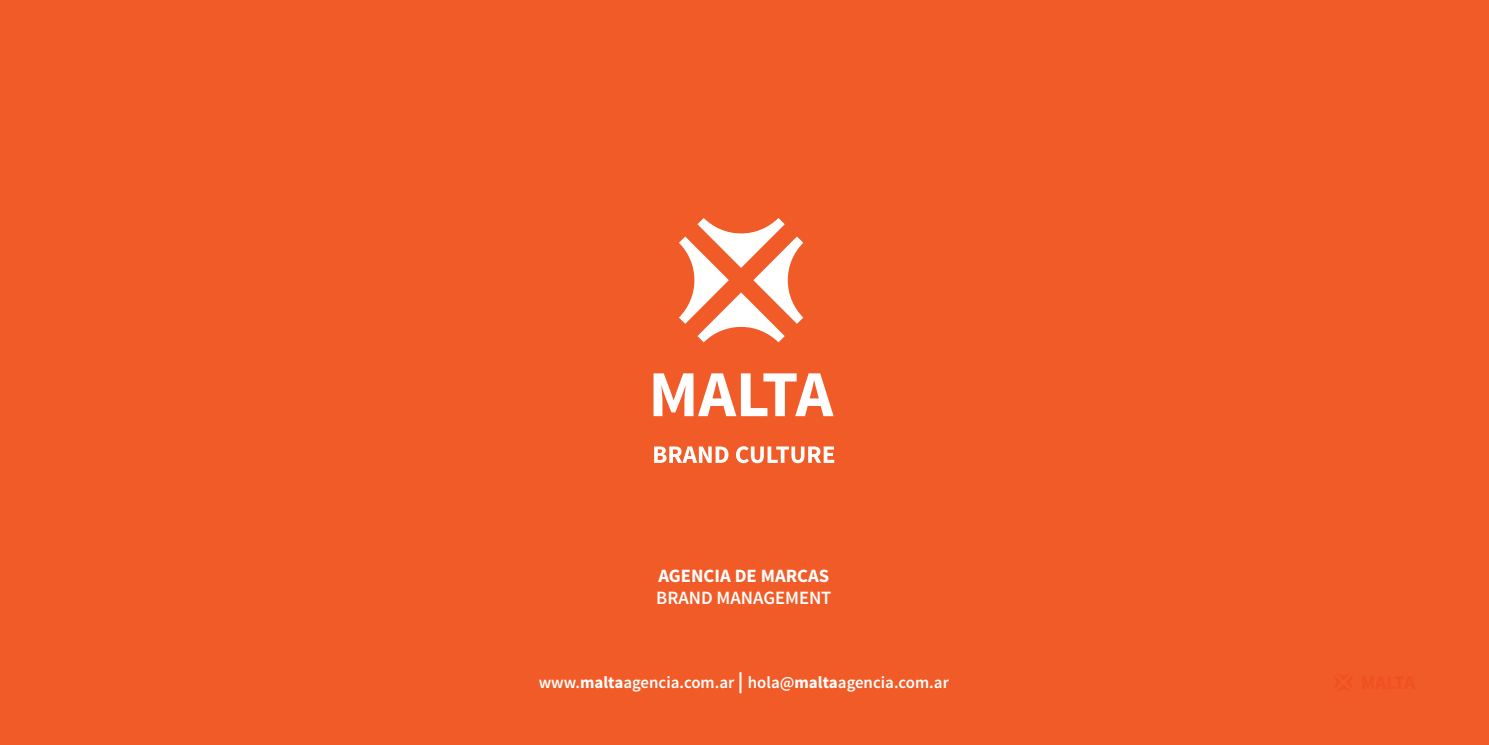
<style>
.page{position:relative;width:1489px;height:745px;background:#fff}
.page>*{position:absolute;margin:0;border:0;box-sizing:border-box;transform-origin:0 0}
.t1{font:700 18.75px "Source Sans Pro";color:#fff}
.t2{font:600 18.75px "Source Sans Pro";color:#fff}
.t3{font:600 16.75px "Source Sans Pro";color:#fff}
.s1{font-weight:700}
.s2{font-weight:700;font-size:21px}
</style>
<div class="page">
<div style="left:0;top:0;width:1488px;height:744px;background:#f15b27"></div>
<svg style="left:679px;top:218px;width:124px;height:124px"></svg>
<svg style="left:653px;top:373px;width:180px;height:43px"></svg>
<svg style="left:654px;top:446px;width:74px;height:16px"></svg>
<svg style="left:736px;top:446px;width:98px;height:17px"></svg>
<svg style="left:1335px;top:673px;width:17px;height:18px"></svg>
<p class="t1" style="left:658px;top:563px;width:172px">AGENCIA DE MARCAS</p>
<p class="t2" style="left:656px;top:585px;width:177px">BRAND MANAGEMENT</p>
<p class="t3" style="left:538px;top:671px;width:411px">www.<span class="s1">malta</span>agencia.com.ar <span class="s2">|</span> hola@<span class="s1">malta</span>agencia.com.ar</p>
</div>
